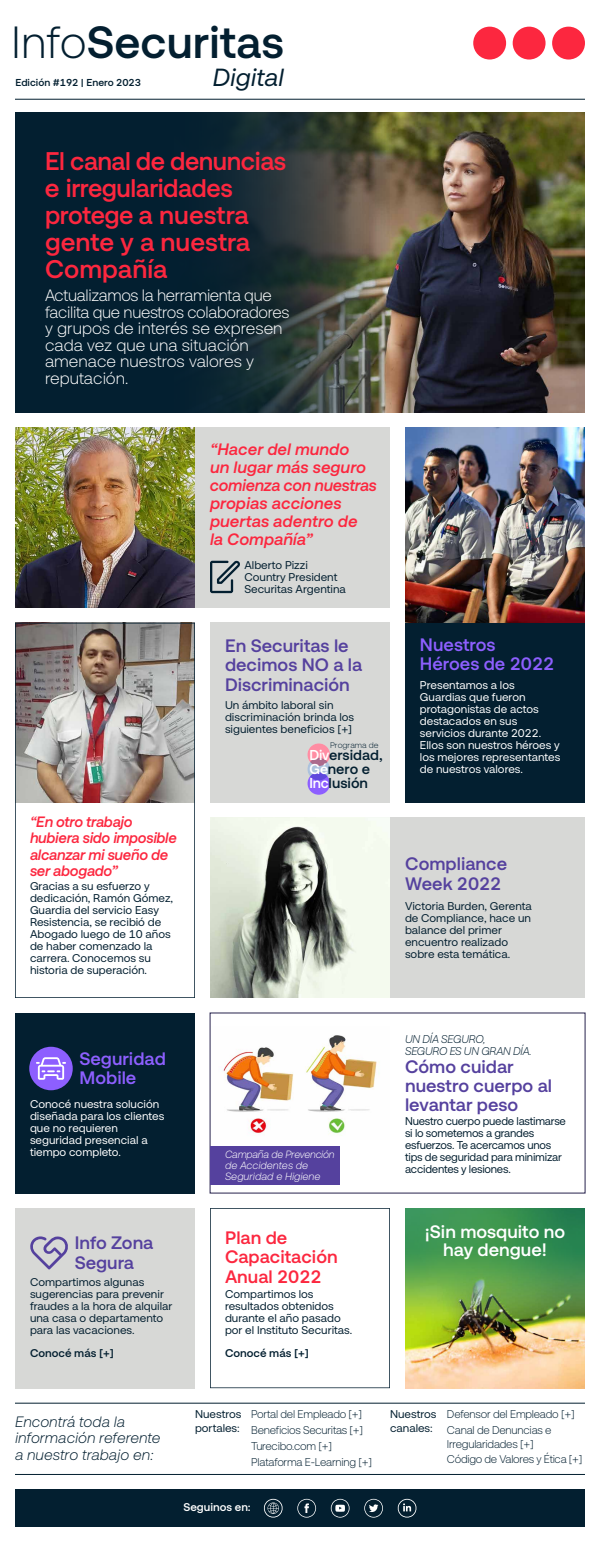
<style>
.page{position:relative;width:600px;height:1542px;background:#fff}
.page>*{position:absolute;margin:0;border:0;box-sizing:border-box;transform-origin:0 0}
.t1{font:700 45px "Securitas Pro";color:#031f30}
.t2{font:700 25.5px/27px "Securitas Pro";letter-spacing:-.02em;color:#fc273f}
.t3{font:italic 24.75px "Securitas Pro";color:#031f30}
.t4{font:700 18px/19.5px "Securitas Pro";color:#55419e}
.t5{font:700 18px/19.5px "Securitas Pro";color:#8d5fff}
.t6{font:700 18px/19.5px "Securitas Pro";color:#fc273f}
.t7{font:700 18px/18.8px "Securitas Pro";color:#fff;text-align:center}
.t8{font:300 16.5px/16.5px "Securitas Pro";letter-spacing:-.02em;color:#fff}
.t9{font:italic 700 16.5px/18px "Securitas Pro";color:#fc273f}
.t10{font:italic 700 15px/16.5px "Securitas Pro";letter-spacing:-.02em;color:#fc273f}
.t11{font:italic 300 15px/16.5px "Securitas Pro";color:#031f30}
.t12{font:700 14.33px/14.3px "Securitas Pro";color:#031f30}
.t13{font:11.25px/12px "Securitas Pro";color:#031f30}
.t14{font:11.25px/12px "Securitas Pro";color:#fff}
.t15{font:300 11.25px/15.8px "Securitas Pro";letter-spacing:-.02em;color:#031f30}
.t16{font:11.25px/12px "Securitas Pro";letter-spacing:-.02em;color:#031f30}
.t17{font:italic 300 11.25px/12px "Securitas Pro";letter-spacing:-.02em;color:#031f30}
.t18{font:700 11.25px "Securitas Pro";color:#031f30}
.t19{font:700 11.25px "Securitas Pro";color:#fff}
.t20{font:italic 300 10.5px/11.2px "Securitas Pro";letter-spacing:-.01em;color:#fff}
.t21{font:700 10.05px "Securitas Pro";color:#031f30}
.t22{font:300 8.18px "Securitas Pro";color:#031f30}
.s1{font-weight:300}
.s2{color:#fff}
</style>
<div class="page">
<svg style="left:473px;top:27px;width:112px;height:32px"></svg>
<hr style="left:15px;top:99px;width:570px;height:1px;background:#031f30">
<svg style="left:15px;top:622px;width:180px;height:376px"></svg>
<div style="left:15px;top:1208px;width:180px;height:180px;background:#d7d8d6"></div>
<svg style="left:30px;top:1236px;width:38px;height:33px"></svg>
<img style="left:405px;top:1330px;width:180px;height:58px">
<img style="left:405px;top:1208px;width:180px;height:122px">
<div style="left:15px;top:428px;width:375px;height:180px;background:#d7d8d6"></div>
<svg style="left:210px;top:560px;width:30px;height:33px"></svg>
<img style="left:15px;top:428px;width:180px;height:180px">
<div style="left:210px;top:818px;width:375px;height:180px;background:#d7d8d6"></div>
<img style="left:210px;top:818px;width:180px;height:180px">
<svg style="left:210px;top:1208px;width:180px;height:180px"></svg>
<div style="left:15px;top:1012px;width:180px;height:180px;background:#031f30"></div>
<div style="left:29px;top:1046px;width:44px;height:44px;background:#8d5fff;border-radius:50%"></div>
<svg style="left:36px;top:1057px;width:30px;height:22px"></svg>
<img style="left:223px;top:1035px;width:156px;height:101px">
<div style="left:210px;top:1146px;width:130px;height:38px;background:#55419e"></div>
<div style="left:210px;top:622px;width:180px;height:180px;background:#d7d8d6"></div>
<div style="left:308px;top:772px;width:22px;height:22px;background:#8d5fff;border-radius:50%"></div>
<svg style="left:308px;top:757px;width:22px;height:23px"></svg>
<svg style="left:308px;top:743px;width:22px;height:23px"></svg>
<div style="left:15px;top:1489px;width:570px;height:37px;background:#031f30"></div>
<svg style="left:397px;top:1498px;width:20px;height:19px"></svg>
<svg style="left:263px;top:1498px;width:20px;height:19px"></svg>
<svg style="left:297px;top:1498px;width:19px;height:19px"></svg>
<svg style="left:331px;top:1498px;width:19px;height:19px"></svg>
<svg style="left:364px;top:1498px;width:19px;height:19px"></svg>
<hr style="left:15px;top:1402px;width:570px;height:1px;background:#031f30">
<hr style="left:15px;top:1473px;width:570px;height:1px;background:#031f30">
<div style="left:405px;top:428px;width:180px;height:374px;background:#031f30"></div>
<img style="left:405px;top:428px;width:180px;height:194px">
<img style="left:390px;top:112px;width:195px;height:300px">
<svg style="left:15px;top:112px;width:375px;height:300px;background:#1c2f36"></svg>
<h1 class="t1" style="left:11px;top:14px;width:274px"><span class="s1">Info</span>Securitas</h1>
<h3 class="t3" style="left:213px;top:62px;width:73px">Digital</h3>
<p class="t21" style="left:16px;top:76px;width:127px">Edición #192 | Enero 2023</p>
<h2 class="t2" style="left:45px;top:148px;width:243px">El canal de denuncias e irregularidades protege a nuestra gente y a nuestra<br>Compañía</h2>
<h3 class="t8" style="left:45px;top:287px;width:246px">Actualizamos la herramienta que facilita que nuestros colaboradores y grupos de interés se expresen cada vez que una situación amenace nuestros valores y reputación.</h3>
<h3 class="t10" style="left:30px;top:813px;width:148px">“En otro trabajo hubiera sido imposible alcanzar mi sueño de ser abogado”</h3>
<p class="t13" style="left:30px;top:880px;width:145px">Gracias a su esfuerzo y dedicación, Ramón Gómez,<br>Guardia del servicio Easy<br>Resistencia, se recibió de<br>Abogado luego de 10 años de haber comenzado la carrera. Conocemos su historia de superación.</p>
<h3 class="t5" style="left:80px;top:1048px;width:88px">Seguridad<br>Mobile</h3>
<p class="t14" style="left:30px;top:1097px;width:136px">Conocé nuestra solución diseñada para los clientes que no requieren seguridad presencial a tiempo completo.</p>
<h3 class="t9" style="left:210px;top:440px;width:168px">“Hacer del mundo<br>un lugar más seguro comienza con nuestras propias acciones puertas adentro de<br>la Compañía”</h3>
<p class="t13" style="left:244px;top:558px;width:103px">Alberto Pizzi<br>Country President<br>Securitas Argentina</p>
<h3 class="t4" style="left:225px;top:635px;width:139px">En Securitas le decimos NO a la<br>Discriminación</h3>
<p class="t13" style="left:225px;top:698px;width:131px">Un ámbito laboral sin discriminación brinda los siguientes beneficios [+]</p>
<p class="t22" style="left:330px;top:740px;width:50px">Programa de</p>
<p class="t12" style="left:310px;top:747px;width:75px"><span class="s2">Div</span>ersidad,<br><span class="s2">Gé</span>nero e<br><span class="s2">Inc</span>lusión</p>
<h3 class="t5" style="left:420px;top:634px;width:136px">Nuestros<br>Héroes de 2022</h3>
<p class="t14" style="left:420px;top:678px;width:142px">Presentamos a los<br>Guardias que fueron protagonistas de actos destacados en sus servicios durante 2022.<br>Ellos son nuestros héroes y los mejores representantes de nuestros valores.</p>
<h3 class="t4" style="left:405px;top:854px;width:103px">Compliance<br>Week 2022</h3>
<p class="t13" style="left:405px;top:899px;width:128px">Victoria Burden, Gerenta de Compliance, hace un balance del primer encuentro realizado sobre esta temática.</p>
<p class="t20" style="left:225px;top:1148px;width:111px">Campaña de Prevención de Accidentes de<br>Seguridad e Higiene</p>
<p class="t17" style="left:405px;top:1032px;width:128px">UN DÍA SEGURO,<br>SEGURO ES UN GRAN DÍA.</p>
<h3 class="t4" style="left:405px;top:1057px;width:148px;line-height:18.8px">Cómo cuidar nuestro cuerpo al levantar peso</h3>
<p class="t16" style="left:405px;top:1115px;width:162px">Nuestro cuerpo puede lastimarse si lo sometemos a grandes esfuerzos. Te acercamos unos tips de seguridad para minimizar accidentes y lesiones.</p>
<h3 class="t4" style="left:75px;top:1232px;width:80px">Info Zona<br>Segura</h3>
<h3 class="t7" style="left:425px;top:1221px;width:142px">¡Sin mosquito no hay dengue!</h3>
<h3 class="t6" style="left:225px;top:1227px;width:114px">Plan de<br>Capacitación<br>Anual 2022</h3>
<p class="t13" style="left:225px;top:1287px;width:129px">Compartimos los resultados obtenidos durante el año pasado por el Instituto Securitas.</p>
<p class="t18" style="left:225px;top:1346px;width:86px">Conocé más [+]</p>
<p class="t13" style="left:30px;top:1275px;width:144px">Compartimos algunas sugerencias para prevenir fraudes a la hora de alquilar una casa o departamento para las vacaciones.</p>
<p class="t18" style="left:30px;top:1345px;width:86px">Conocé más [+]</p>
<p class="t15" style="left:251px;top:1406px;width:122px">Portal del Empleado [+]<br>Beneficios Securitas [+]<br>Turecibo.com [+]<br>Plataforma E-Learning [+]</p>
<p class="t15" style="left:447px;top:1406px;width:129px">Defensor del Empleado [+]<br>Canal de Denuncias e</p>
<h3 class="t11" style="left:15px;top:1412px;width:147px">Encontrá toda la información referente a nuestro trabajo en:</h3>
<p class="t13" style="left:390px;top:1407px;width:48px;line-height:13.5px">Nuestros canales:</p>
<p class="t13" style="left:195px;top:1407px;width:48px;line-height:13.5px">Nuestros portales:</p>
<p class="t15" style="left:447px;top:1435px;width:137px">Irregularidades [+]<br>Código de Valores y Ética [+]</p>
<p class="t19" style="left:184px;top:1500px;width:69px">Seguinos en:</p>
</div>
